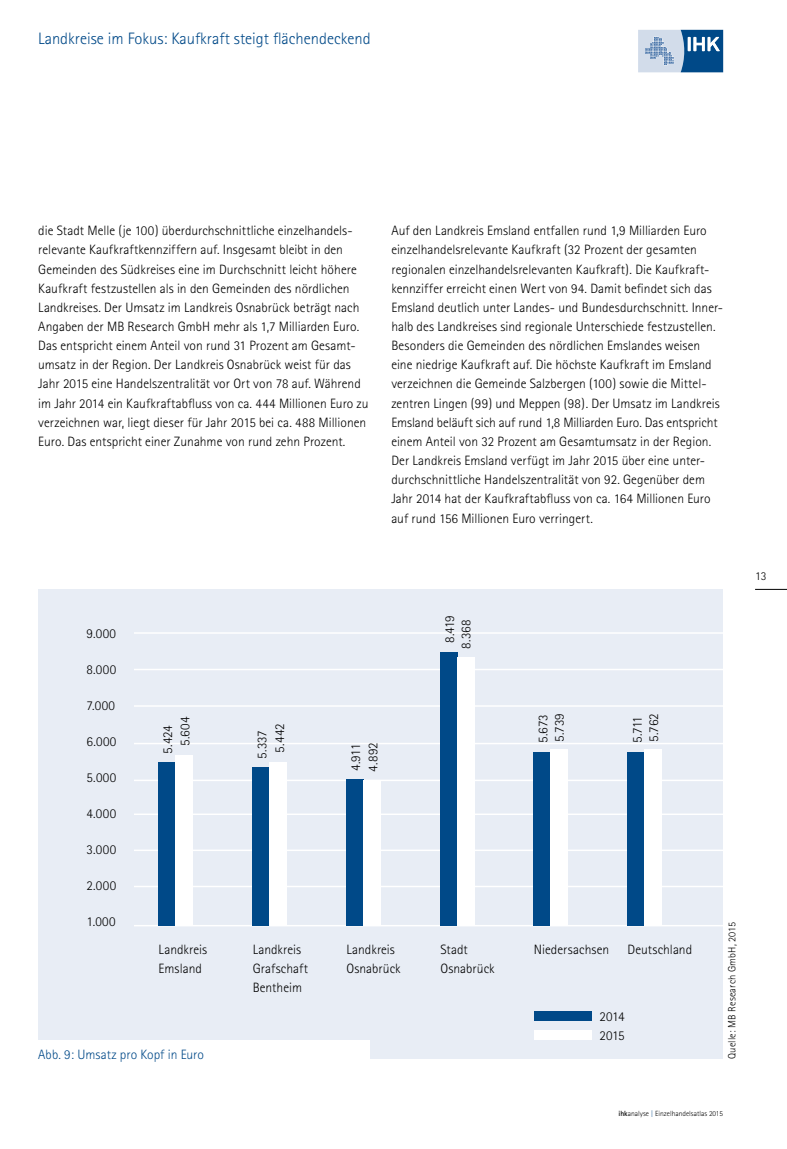
<style>
.page{position:relative;width:787px;height:1149px;background:#fff}
.page>*{position:absolute;margin:0;border:0;box-sizing:border-box;transform-origin:0 0}
.t1{font:300 16.5px "Rotis Sans Serif";color:#004988}
.t2{font:300 13.5px/19.2px "Rotis Sans Serif";color:#000}
.t3{font:300 13.5px "Rotis Sans Serif";color:#004988}
.t4{font:300 13.5px/19.2px "Rotis Sans Serif";letter-spacing:-.025em;color:#000}
.t5{font:300 12px "Rotis Sans Serif";color:#000}
.t6{font:300 10.5px "Rotis Sans Serif";letter-spacing:.01em;color:#000}
.t7{font:300 7.5px "Rotis Sans Serif";color:#000}
.s1{font-weight:700}
.s2{color:#004988}
</style>
<div class="page">
<svg style="left:638px;top:30px;width:85px;height:42px;background:#789dc0"></svg>
<hr style="left:755px;top:589px;width:32px;height:1px;background:#000">
<div style="left:38px;top:589px;width:685px;height:469px;background:#e8edf5"></div>
<div style="left:38px;top:1040px;width:332px;height:19px;background:#fff"></div>
<div style="left:534px;top:1010px;width:57px;height:10px;background:#004988"></div>
<div style="left:534px;top:1030px;width:57px;height:9px;background:#fff"></div>
<hr style="left:134px;top:924px;width:589px;height:2px;background:#fff">
<hr style="left:134px;top:885px;width:589px;height:2px;background:#fff">
<hr style="left:134px;top:849px;width:589px;height:1px;background:#fff">
<hr style="left:134px;top:813px;width:589px;height:1px;background:#fff">
<hr style="left:134px;top:779px;width:589px;height:1px;background:#fff">
<hr style="left:134px;top:742px;width:589px;height:2px;background:#fff">
<hr style="left:134px;top:705px;width:589px;height:1px;background:#fff">
<hr style="left:134px;top:668px;width:589px;height:2px;background:#fff">
<hr style="left:134px;top:632px;width:589px;height:1px;background:#fff">
<div style="left:159px;top:761px;width:17px;height:164px;background:#004988"></div>
<div style="left:176px;top:754px;width:17px;height:171px;background:#fff"></div>
<div style="left:253px;top:767px;width:17px;height:158px;background:#004988"></div>
<div style="left:270px;top:761px;width:17px;height:164px;background:#fff"></div>
<div style="left:346px;top:779px;width:17px;height:146px;background:#004988"></div>
<div style="left:363px;top:779px;width:17px;height:146px;background:#fff"></div>
<div style="left:440px;top:651px;width:17px;height:274px;background:#004988"></div>
<div style="left:457px;top:657px;width:17px;height:268px;background:#fff"></div>
<div style="left:534px;top:752px;width:17px;height:173px;background:#004988"></div>
<div style="left:551px;top:748px;width:17px;height:177px;background:#fff"></div>
<div style="left:627px;top:752px;width:17px;height:173px;background:#004988"></div>
<div style="left:644px;top:748px;width:17px;height:177px;background:#fff"></div>
<p class="t1" style="left:38px;top:29px;width:334px">Landkreise im Fokus: Kaufkraft steigt flächendeckend</p>
<p class="t2" style="left:38px;top:221px;width:332px">die Stadt Melle (je 100) überdurchschnittliche einzelhandels&shy;relevante Kaufkraftkennziffern auf. Insgesamt bleibt in den Gemeinden des Südkreises eine im Durchschnitt leicht höhere Kaufkraft festzustellen als in den Gemeinden des nördlichen Landkreises. Der Umsatz im Landkreis Osnabrück beträgt nach Angaben der MB Research GmbH mehr als 1,7 Milliarden Euro.<br>Das entspricht einem Anteil von rund 31 Prozent am Gesamt&shy;umsatz in der Region. Der Landkreis Osnabrück weist für das Jahr 2015 eine Handelszentralität vor Ort von 78 auf. Während im Jahr 2014 ein Kaufkraftabfluss von ca. 444 Millionen Euro zu verzeichnen war, liegt dieser für Jahr 2015 bei ca. 488 Millionen Euro. Das entspricht einer Zunahme von rund zehn Prozent.</p>
<p class="t2" style="left:391px;top:221px;width:333px">Auf den Landkreis Emsland entfallen rund 1,9 Milliarden Euro einzelhandelsrelevante Kaufkraft (32 Prozent der gesamten regionalen einzelhandelsrelevanten Kaufkraft). Die Kaufkraft&shy;kennziffer erreicht einen Wert von 94. Damit befindet sich das Emsland deutlich unter Landes- und Bundesdurchschnitt. Inner&shy;halb des Landkreises sind regionale Unterschiede festzustellen.<br>Besonders die Gemeinden des nördlichen Emslandes weisen eine niedrige Kaufkraft auf. Die höchste Kaufkraft im Emsland verzeichnen die Gemeinde Salzbergen (100) sowie die Mittel&shy;zentren Lingen (99) und Meppen (98). Der Umsatz im Landkreis Emsland beläuft sich auf rund 1,8 Milliarden Euro. Das entspricht einem Anteil von 32 Prozent am Gesamtumsatz in der Region.<br>Der Landkreis Emsland verfügt im Jahr 2015 über eine unter&shy;durchschnittliche Handelszentralität von 92. Gegenüber dem Jahr 2014 hat der Kaufkraftabfluss von ca. 164 Millionen Euro auf rund 156 Millionen Euro verringert.</p>
<p class="t2" style="left:86px;top:623px;width:31px">9.000</p>
<p class="t2" style="left:86px;top:659px;width:31px">8.000</p>
<p class="t2" style="left:86px;top:696px;width:30px">7.000</p>
<p class="t2" style="left:86px;top:732px;width:31px">6.000</p>
<p class="t2" style="left:86px;top:768px;width:31px">5.000</p>
<p class="t2" style="left:86px;top:804px;width:31px">4.000</p>
<p class="t2" style="left:86px;top:840px;width:31px">3.000</p>
<p class="t2" style="left:86px;top:876px;width:31px">2.000</p>
<p class="t2" style="left:86px;top:912px;width:31px">1.000</p>
<p class="t2" style="left:440px;top:642px;width:29px;rotate:-90deg">8.419</p>
<p class="t2" style="left:456px;top:649px;width:31px;rotate:-90deg">8.368</p>
<p class="t2" style="left:549px;top:741px;width:30px;rotate:-90deg">5.739</p>
<p class="t2" style="left:644px;top:741px;width:30px;rotate:-90deg">5.762</p>
<p class="t2" style="left:175px;top:746px;width:31px;rotate:-90deg">5.604</p>
<p class="t2" style="left:533px;top:743px;width:30px;rotate:-90deg">5.673</p>
<p class="t2" style="left:627px;top:743px;width:29px;rotate:-90deg">5.711</p>
<p class="t2" style="left:270px;top:752px;width:30px;rotate:-90deg">5.442</p>
<p class="t2" style="left:158px;top:753px;width:29px;rotate:-90deg">5.424</p>
<p class="t2" style="left:252px;top:758px;width:30px;rotate:-90deg">5.337</p>
<p class="t2" style="left:363px;top:771px;width:31px;rotate:-90deg">4.892</p>
<p class="t2" style="left:346px;top:770px;width:29px;rotate:-90deg">4.911</p>
<p class="t2" style="left:159px;top:939px;width:50px">Landkreis<br>Emsland</p>
<p class="t2" style="left:253px;top:939px;width:57px">Landkreis<br>Grafschaft<br>Bentheim</p>
<p class="t2" style="left:346px;top:939px;width:56px">Landkreis<br>Osnabrück</p>
<p class="t2" style="left:440px;top:939px;width:56px">Stadt<br>Osnabrück</p>
<p class="t2" style="left:534px;top:939px;width:77px">Niedersachsen</p>
<p class="t2" style="left:627px;top:939px;width:66px">Deutschland</p>
<p class="t4" style="left:599px;top:1006px;width:27px">2014<br>2015</p>
<p class="t3" style="left:38px;top:1046px;width:167px">Abb. 9: Umsatz pro Kopf in Euro</p>
<p class="t6" style="left:726px;top:1058px;width:138px;rotate:-90deg">Quelle: MB Research GmbH, 2015</p>
<p class="t7" style="left:618px;top:1109px;width:106px"><span class="s1">ihk</span>analyse <span class="s2">|</span> Einzelhandelsatlas 2015</p>
<p class="t5" style="left:755px;top:569px;width:13px">13</p>
</div>
